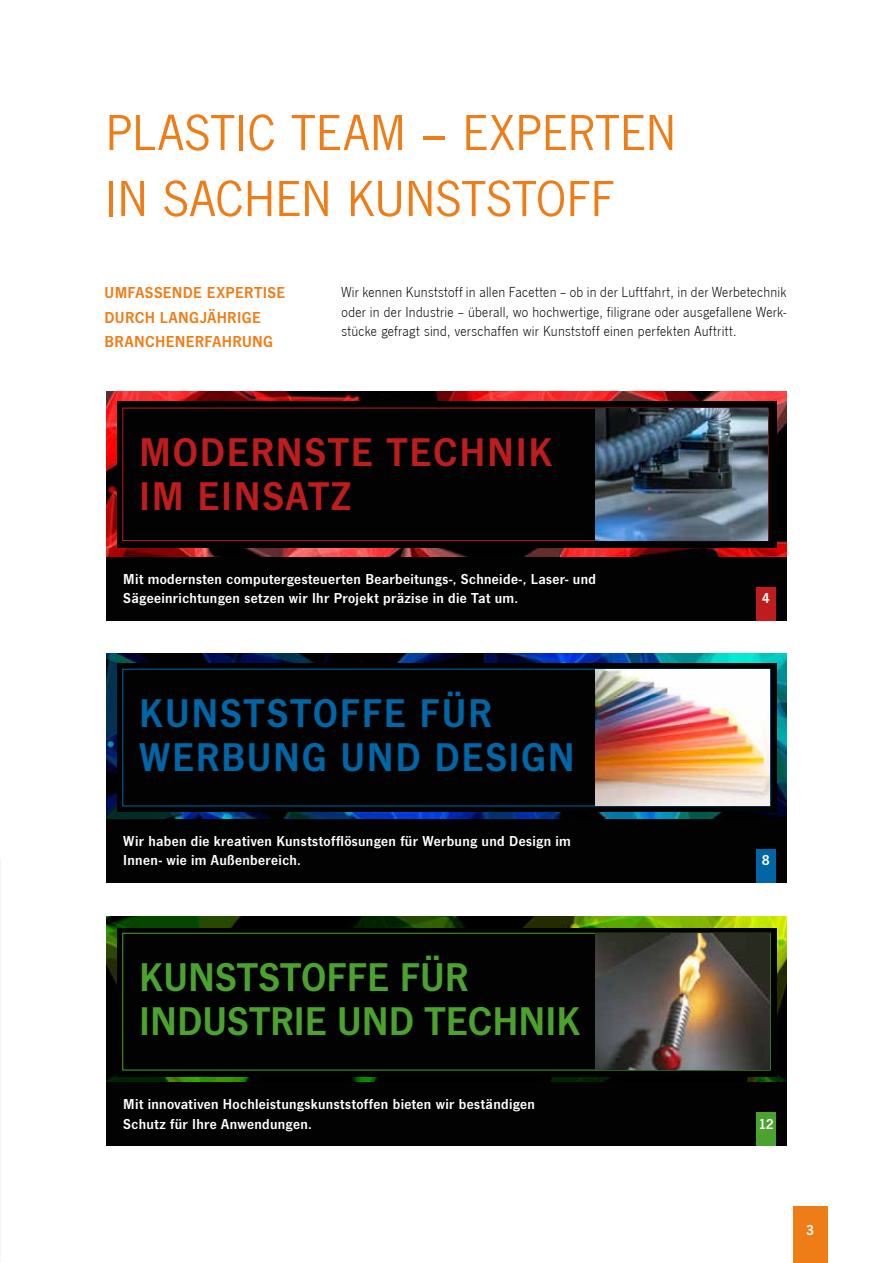
<style>
.page{position:relative;width:893px;height:1263px;background:#fff}
.page>*{position:absolute;margin:0;border:0;box-sizing:border-box;transform-origin:0 0}
.t1{font:52.5px/66px "News Gothic T";letter-spacing:.01em;color:#ef7d17}
.t2{font:600 41.7px/44.1px "News Gothic T";color:#4ca22f}
.t3{font:600 41.7px/44.1px "News Gothic T";letter-spacing:.04em;color:#0066a6}
.t4{font:600 41.7px/44.1px "News Gothic T";letter-spacing:.04em;color:#bd1d1d}
.t5{font:600 16.5px/24.6px "News Gothic T";letter-spacing:.02em;color:#ef7d17}
.t6{font:600 15px/19.5px "News Gothic T";letter-spacing:.025em;color:#fff}
.t7{font:15px/19.5px "News Got T Ligh";letter-spacing:.02em;color:#000;text-align:justify}
</style>
<div class="page">
<div style="left:106px;top:391px;width:681px;height:230px;background:#020203"></div>
<img style="left:106px;top:391px;width:681px;height:165px">
<div style="left:106px;top:653px;width:681px;height:230px;background:#020203"></div>
<img style="left:106px;top:653px;width:681px;height:165px">
<div style="left:106px;top:917px;width:681px;height:229px;background:#020203"></div>
<img style="left:106px;top:917px;width:681px;height:164px">
<div style="left:117px;top:401px;width:659px;height:146px;background:#020203"></div>
<div style="left:117px;top:663px;width:659px;height:149px;background:#020203"></div>
<div style="left:117px;top:928px;width:659px;height:149px;background:#020203"></div>
<div style="left:122px;top:408px;width:647px;height:133px;border:1px solid #bd1d1d"></div>
<div style="left:122px;top:669px;width:649px;height:137px;border:1px solid #0066a6"></div>
<div style="left:122px;top:933px;width:649px;height:137px;border:1px solid #4ca22f"></div>
<div style="left:757px;top:587px;width:19px;height:34px;background:#bd1d1d"></div>
<div style="left:757px;top:849px;width:19px;height:34px;background:#0066a6"></div>
<div style="left:757px;top:1112px;width:19px;height:34px;background:#4ca22f"></div>
<img style="left:595px;top:934px;width:175px;height:135px">
<img style="left:595px;top:409px;width:172px;height:131px">
<img style="left:595px;top:670px;width:175px;height:135px">
<div style="left:793px;top:1206px;width:34px;height:57px;background:#ef7d17"></div>
<h1 class="t1" style="left:106px;top:99px;width:572px">PLASTIC TEAM – EXPERTEN<br>IN SACHEN KUNSTSTOFF</h1>
<p class="t5" style="left:105px;top:280px;width:182px">UMFASSENDE EXPERTISE<br>DURCH LANGJÄHRIGE<br>BRANCHENERFAHRUNG</p>
<p class="t7" style="left:341px;top:282px;width:446px">Wir kennen Kunststoff in allen Facetten – ob in der Luftfahrt, in der Werbetechnik oder in der Industrie – überall, wo hochwertige, filigrane oder ausgefallene Werk&shy;stücke gefragt sind, verschaffen wir Kunststoff einen perfekten Auftritt.</p>
<h2 class="t4" style="left:139px;top:429px;width:415px">MODERNSTE TECHNIK<br>IM EINSATZ</h2>
<p class="t6" style="left:123px;top:569px;width:474px">Mit modernsten computergesteuerten Bearbeitungs-, Schneide-, Laser- und<br>Sägeeinrichtungen setzen wir Ihr Projekt präzise in die Tat um.</p>
<h2 class="t3" style="left:139px;top:691px;width:437px">KUNSTSTOFFE FÜR<br>WERBUNG UND DESIGN</h2>
<p class="t6" style="left:123px;top:831px;width:449px">Wir haben die kreativen Kunststofflösungen für Werbung und Design im<br>Innen- wie im Außenbereich.</p>
<h2 class="t2" style="left:139px;top:955px;width:443px">KUNSTSTOFFE FÜR<br>INDUSTRIE UND TECHNIK</h2>
<p class="t6" style="left:123px;top:1094px;width:413px">Mit innovativen Hochleistungskunststoffen bieten wir beständigen<br>Schutz für Ihre Anwendungen.</p>
<p class="t6" style="left:762px;top:588px;width:9px">4</p>
<p class="t6" style="left:762px;top:850px;width:9px">8</p>
<p class="t6" style="left:758px;top:1113px;width:17px">12</p>
<p class="t6" style="left:806px;top:1220px;width:9px">3</p>
</div>
